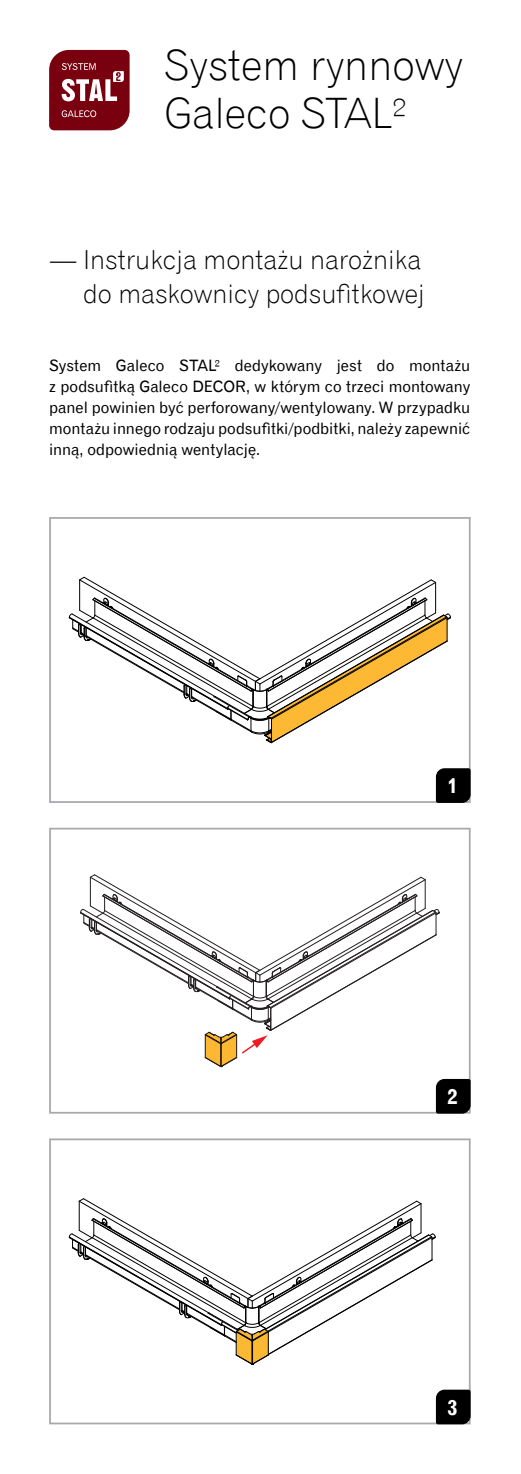
<style>
.page{position:relative;width:521px;height:1474px;background:#fff}
.page>*{position:absolute;margin:0;border:0;box-sizing:border-box;transform-origin:0 0}
.t1{font:42px/47.2px "Gothic 720 Lt EU";color:#000}
.t2{font:26.25px/33.2px "Gothic 720 Lt EU";color:#000;text-align:right}
.t3{font:21px "Gothic 720 EU Bold";color:#fff}
.t4{font:15.75px/21px "Gothic 720 TL Roman B";color:#000;text-align:justify}
</style>
<div class="page">
<svg style="left:49px;top:50px;width:81px;height:80px"></svg>
<svg style="left:49px;top:517px;width:422px;height:286px"></svg>
<svg style="left:436px;top:768px;width:35px;height:35px"></svg>
<svg style="left:49px;top:827px;width:422px;height:287px"></svg>
<svg style="left:436px;top:1078px;width:35px;height:35px"></svg>
<svg style="left:49px;top:1138px;width:422px;height:287px"></svg>
<svg style="left:436px;top:1389px;width:35px;height:35px"></svg>
<h1 class="t1" style="left:165px;top:42px;width:300px">System rynnowy<br>Galeco STAL²</h1>
<h2 class="t2" style="left:50px;top:244px;width:376px">— Instrukcja montażu narożnika do maskownicy podsufitkowej</h2>
<p class="t4" style="left:49px;top:355px;width:423px">System Galeco STAL² dedykowany jest do montażu z podsufitką Galeco DECOR, w którym co trzeci montowany panel powinien być perforowany/wentylowany. W przypadku montażu innego rodzaju podsufitki/podbitki, należy zapewnić inną, odpowiednią wentylację.</p>
<h3 class="t3" style="left:447px;top:772px;width:12px">1</h3>
<h3 class="t3" style="left:447px;top:1083px;width:12px">2</h3>
<h3 class="t3" style="left:447px;top:1393px;width:12px">3</h3>
</div>
